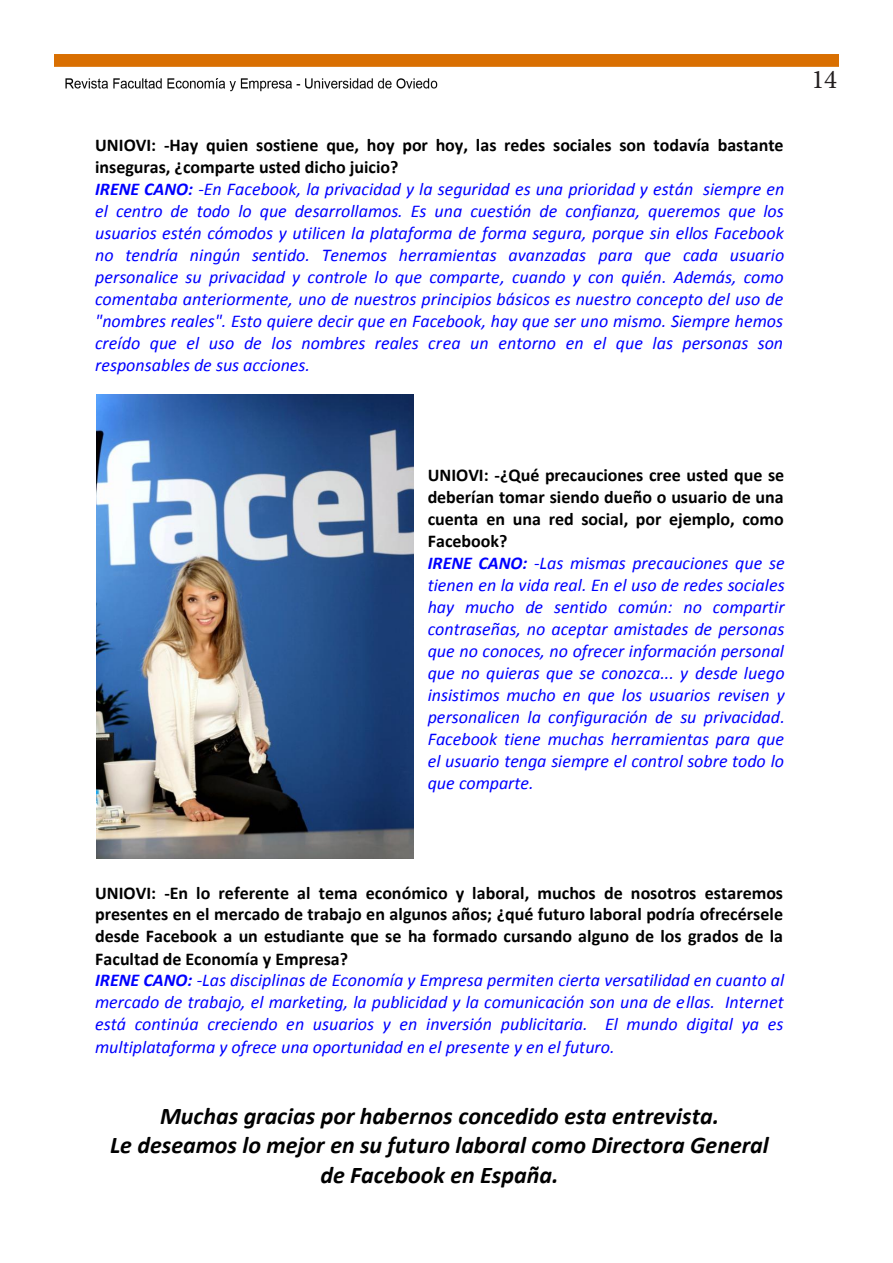
<style>
.page{position:relative;width:893px;height:1263px;background:#fff}
.page>*{position:absolute;margin:0;border:0;box-sizing:border-box;transform-origin:0 0}
.t1{font:27px "Minion Pro";color:#231f20}
.t2{font:italic 700 24px/29.4px "Calibri";color:#000;text-align:center}
.t3{font:italic 18px/22px "Calibri";color:#00f}
.s1{font-weight:700;font-style:normal;color:#000}
.s2{font-weight:700}
</style>
<div class="page">
<img style="left:54px;top:54px;width:785px;height:38px">
<img style="left:97px;top:395px;width:317px;height:463px">
<p class="t3" style="left:95px;top:134px;width:691px"><span class="s1">UNIOVI: -Hay quien sostiene que, hoy por hoy, las redes sociales son todavía bastante inseguras, ¿comparte usted dicho juicio?<br></span><span class="s2">IRENE CANO:</span> -En Facebook, la privacidad y la seguridad es una prioridad y están siempre en el centro de todo lo que desarrollamos. Es una cuestión de confianza, queremos que los usuarios estén cómodos y utilicen la plataforma de forma segura, porque sin ellos Facebook no tendría ningún sentido. Tenemos herramientas avanzadas para que cada usuario personalice su privacidad y controle lo que comparte, cuando y con quién. Además, como comentaba anteriormente, uno de nuestros principios básicos es nuestro concepto del uso de "nombres reales". Esto quiere decir que en Facebook, hay que ser uno mismo. Siempre hemos creído que el uso de los nombres reales crea un entorno en el que las personas son responsables de sus acciones.</p>
<h1 class="t1" style="left:811px;top:61px;width:27px">14</h1>
<p class="t3" style="left:428px;top:463px;width:359px"><span class="s1">UNIOVI: -¿Qué precauciones cree usted que se deberían tomar siendo dueño o usuario de una cuenta en una red social, por ejemplo, como Facebook?<br></span><span class="s2">IRENE CANO:</span> -Las mismas precauciones que se tienen en la vida real. En el uso de redes sociales hay mucho de sentido común: no compartir contraseñas, no aceptar amistades de personas que no conoces, no ofrecer información personal que no quieras que se conozca... y desde luego insistimos mucho en que los usuarios revisen y personalicen la configuración de su privacidad.<br>Facebook tiene muchas herramientas para que el usuario tenga siempre el control sobre todo lo que comparte.</p>
<p class="t3" style="left:95px;top:881px;width:690px"><span class="s1">UNIOVI: -En lo referente al tema económico y laboral, muchos de nosotros estaremos presentes en el mercado de trabajo en algunos años; ¿qué futuro laboral podría ofrecérsele desde Facebook a un estudiante que se ha formado cursando alguno de los grados de la Facultad de Economía y Empresa?<br></span><span class="s2">IRENE CANO:</span> -Las disciplinas de Economía y Empresa permiten cierta versatilidad en cuanto al mercado de trabajo, el marketing, la publicidad y la comunicación son una de ellas. Internet está continúa creciendo en usuarios y en inversión publicitaria. El mundo digital ya es multiplataforma y ofrece una oportunidad en el presente y en el futuro.</p>
<h2 class="t2" style="left:110px;top:1100px;width:660px">Muchas gracias por habernos concedido esta entrevista.<br>Le deseamos lo mejor en su futuro laboral como Directora General de Facebook en España.</h2>
</div>
